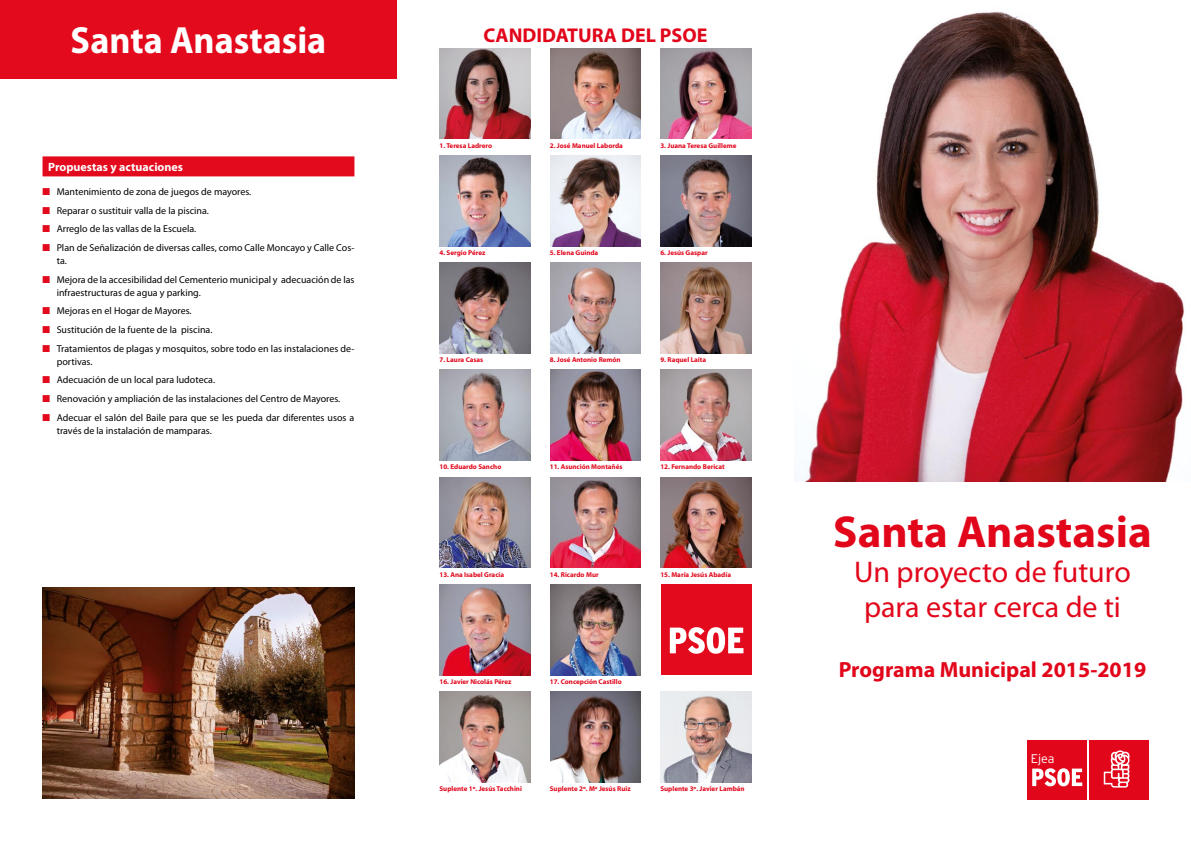
<style>
.page{position:relative;width:1191px;height:842px;background:#fff}
.page>*{position:absolute;margin:0;border:0;box-sizing:border-box;transform-origin:0 0}
.t1{font:700 45px "Myriad Pro";color:#e2061b}
.t2{font:700 38px "Myriad Pro";color:#fff;scale:.95 1}
.t3{font:30px/35px "Myriad Pro";color:#e2061b;text-align:center}
.t4{font:700 22px "Myriad Pro";color:#e2061b}
.t5{font:700 20px "Myriad Pro";color:#e2061b}
.t6{font:300 12.5px "Interstate";color:#fff}
.t7{font:700 12px "Myriad Pro";color:#fff}
.t8{font:10px/13px "Myriad Pro";color:#000}
.t9{font:700 7px "Myriad Pro";color:#e2061b}
.s1{color:#e20a1c}
</style>
<div class="page">
<div style="left:0;top:0;width:397px;height:78px;background:#e20a1c"></div>
<div style="left:43px;top:156px;width:311px;height:20px;background:#e20a1c"></div>
<img style="left:439px;top:692px;width:91px;height:90px">
<img style="left:550px;top:692px;width:91px;height:90px">
<img style="left:660px;top:692px;width:91px;height:90px">
<img style="left:439px;top:48px;width:91px;height:91px">
<img style="left:550px;top:48px;width:91px;height:91px">
<img style="left:660px;top:48px;width:91px;height:91px">
<img style="left:439px;top:156px;width:91px;height:90px">
<img style="left:550px;top:156px;width:91px;height:90px">
<img style="left:660px;top:156px;width:91px;height:90px">
<img style="left:439px;top:263px;width:91px;height:91px">
<img style="left:550px;top:263px;width:91px;height:91px">
<img style="left:660px;top:263px;width:91px;height:91px">
<img style="left:439px;top:370px;width:91px;height:91px">
<img style="left:550px;top:370px;width:91px;height:91px">
<img style="left:660px;top:370px;width:91px;height:91px">
<img style="left:439px;top:477px;width:91px;height:91px">
<img style="left:550px;top:477px;width:91px;height:91px">
<img style="left:660px;top:477px;width:91px;height:91px">
<img style="left:439px;top:584px;width:91px;height:91px">
<img style="left:550px;top:584px;width:91px;height:91px">
<div style="left:660px;top:584px;width:91px;height:91px;background:#e20a1c"></div>
<svg style="left:670px;top:627px;width:73px;height:27px"></svg>
<img style="left:802px;top:11px;width:383px;height:470px">
<div style="left:1089px;top:740px;width:59px;height:59px;background:#e2061b"></div>
<div style="left:1027px;top:740px;width:59px;height:59px;background:#e2061b"></div>
<svg style="left:1032px;top:768px;width:50px;height:18px"></svg>
<svg style="left:1103px;top:750px;width:26px;height:37px"></svg>
<img style="left:43px;top:588px;width:311px;height:211px">
<h2 class="t2" style="left:71px;top:16px;width:271px">Santa Anastasia</h2>
<p class="t7" style="left:48px;top:159px;width:136px">Propuestas y actuaciones</p>
<p class="t8" style="left:43px;top:185px;width:210px"><span class="s1">■</span> Mantenimiento de zona de juegos de mayores.</p>
<p class="t8" style="left:43px;top:204px;width:168px"><span class="s1">■</span> Reparar o sustituir valla de la piscina.</p>
<p class="t8" style="left:43px;top:222px;width:155px"><span class="s1">■</span> Arreglo de las vallas de la Escuela.</p>
<p class="t8" style="left:57px;top:241px;width:299px;text-indent:-14px"><span class="s1">■</span> Plan de Señalización de diversas calles, como Calle Moncayo y Calle Cos&shy;ta.</p>
<p class="t8" style="left:57px;top:273px;width:299px;text-indent:-14px"><span class="s1">■</span> Mejora de la accesibilidad del Cementerio municipal y adecuación de las infraestructuras de agua y parking.</p>
<p class="t8" style="left:43px;top:304px;width:151px"><span class="s1">■</span> Mejoras en el Hogar de Mayores.</p>
<p class="t8" style="left:43px;top:323px;width:171px"><span class="s1">■</span> Sustitución de la fuente de la piscina.</p>
<p class="t8" style="left:57px;top:342px;width:299px;text-indent:-14px"><span class="s1">■</span> Tratamientos de plagas y mosquitos, sobre todo en las instalaciones de&shy;portivas.</p>
<p class="t8" style="left:43px;top:373px;width:174px"><span class="s1">■</span> Adecuación de un local para ludoteca.</p>
<p class="t8" style="left:43px;top:392px;width:299px"><span class="s1">■</span> Renovación y ampliación de las instalaciones del Centro de Mayores.</p>
<p class="t8" style="left:57px;top:411px;width:299px;text-indent:-14px"><span class="s1">■</span> Adecuar el salón del Baile para que se les pueda dar diferentes usos a través de la instalación de mamparas.</p>
<h3 class="t5" style="left:483px;top:22px;width:225px">CANDIDATURA DEL PSOE</h3>
<p class="t9" style="left:439px;top:141px;width:54px">1. Teresa Ladrero</p>
<p class="t9" style="left:550px;top:141px;width:75px">2. José Manuel Laborda</p>
<p class="t9" style="left:660px;top:141px;width:78px">3. Juana Teresa Guilleme</p>
<p class="t9" style="left:439px;top:248px;width:47px">4. Sergio Pérez</p>
<p class="t9" style="left:550px;top:248px;width:50px">5. Elena Guinda</p>
<p class="t9" style="left:660px;top:248px;width:49px">6. Jesús Gaspar</p>
<p class="t9" style="left:439px;top:355px;width:45px">7. Laura Casas</p>
<p class="t9" style="left:550px;top:355px;width:72px">8. José Antonio Remón</p>
<p class="t9" style="left:660px;top:355px;width:47px">9. Raquel Laíta</p>
<p class="t9" style="left:439px;top:462px;width:63px">10. Eduardo Sancho</p>
<p class="t9" style="left:550px;top:462px;width:74px">11. Asunción Montañés</p>
<p class="t9" style="left:660px;top:462px;width:66px">12. Fernando Bericat</p>
<p class="t9" style="left:439px;top:570px;width:66px">13. Ana Isabel Gracia</p>
<p class="t9" style="left:550px;top:570px;width:50px">14. Ricardo Mur</p>
<p class="t9" style="left:660px;top:570px;width:72px">15. María Jesús Abadía</p>
<p class="t9" style="left:439px;top:677px;width:73px">16. Javier Nicolás Pérez</p>
<p class="t9" style="left:550px;top:677px;width:73px">17. Concepción Castillo</p>
<p class="t9" style="left:439px;top:784px;width:84px">Suplente 1º. Jesús Tacchini</p>
<p class="t9" style="left:550px;top:784px;width:82px">Suplente 2º. Mª Jesús Ruiz</p>
<p class="t9" style="left:660px;top:784px;width:86px">Suplente 3º. Javier Lambán</p>
<h1 class="t1" style="left:833px;top:502px;width:320px">Santa Anastasia</h1>
<h3 class="t3" style="left:854px;top:554px;width:278px">Un proyecto de futuro para estar cerca de ti</h3>
<h3 class="t4" style="left:838px;top:655px;width:309px">Programa Municipal 2015-2019</h3>
<p class="t6" style="left:1030px;top:752px;width:25px">Ejea</p>
</div>
